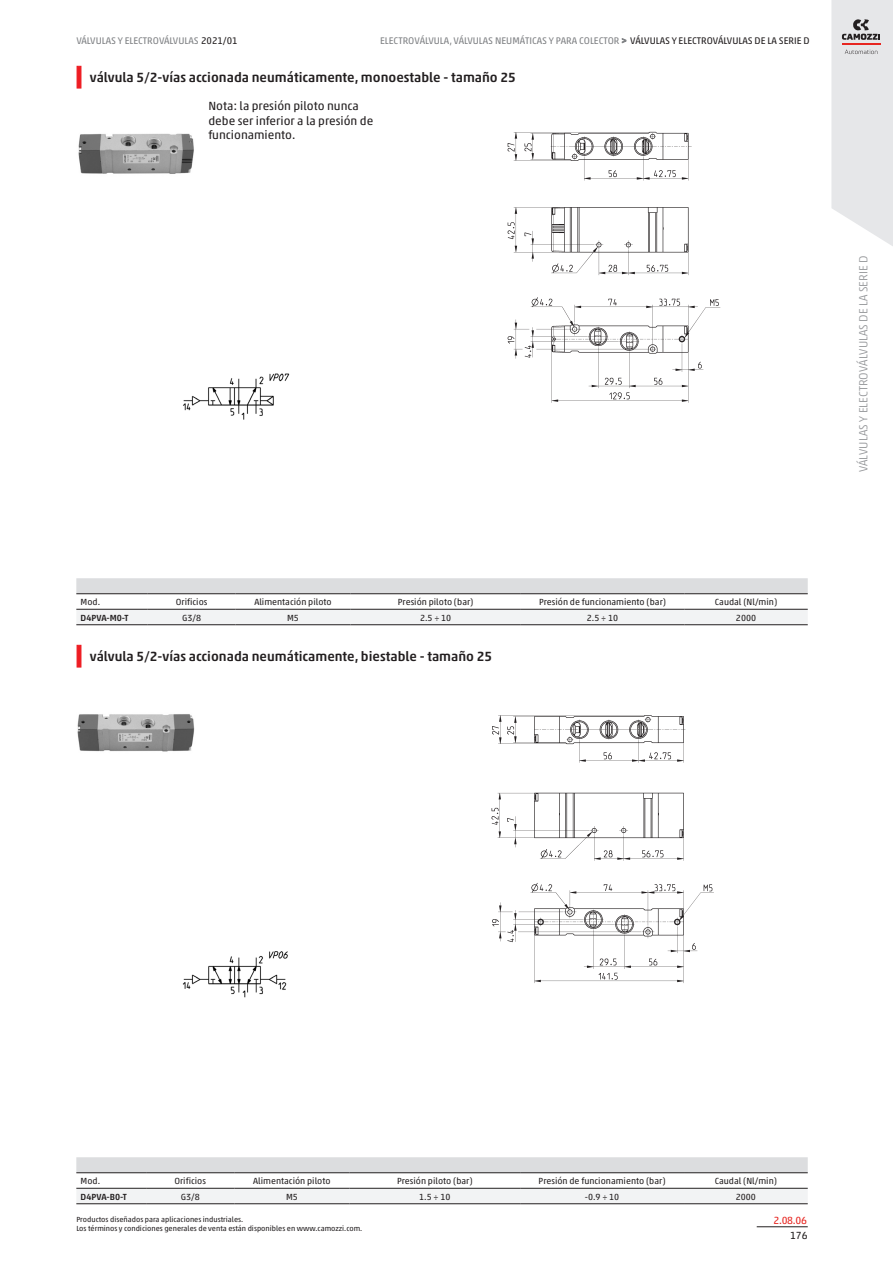
<style>
.page{position:relative;width:893px;height:1263px;background:#fff}
.page>*{position:absolute;margin:0;border:0;box-sizing:border-box;transform-origin:0 0}
.blockTitle_value{font:500 13.5px "Akko W1 G";color:#231f20}
.normal_value{font:12px/14.4px "Akko W1 G";color:#231f20}
.t1{font:300 12px "Akko W1 G";color:#939598}
.secR{font:10.5px "Akko W1 G";color:#e72621}
.sec4R{font:10.5px "Akko W1 G";color:#231f20}
.headTitleR{font:9.75px "Akko W1 G";color:#808285}
.footTitleR{font:9.75px "Akko W1 G";color:#808285}
.models_header{font:9px "Akko W1 G";color:#231f20}
.models_cell{font:9px "Akko W1 G";color:#231f20}
.models_row_header{font:500 9px "Akko W1 G";color:#231f20}
.models_model{font:9px "Akko W1 G";color:#231f20}
.footNotesR{font:7.5px "Akko W1 G";color:#231f20}
.s1{color:#231f20}
.s2{font-size:9px}
</style>
<div class="page">
<hr style="left:757px;top:1226px;width:51px;height:1px;background:#231f20">
<svg style="left:831px;top:0;width:62px;height:246px;background:#e4e4e6"></svg>
<hr style="left:77px;top:66px;width:4px;height:22px;background:#ee1d23">
<div style="left:76px;top:578px;width:732px;height:15px;background:#dcdddf"></div>
<div style="left:77px;top:610px;width:730px;height:14px;background:#f2f3f4"></div>
<hr style="left:76px;top:624px;width:72px;height:1px;background:#231f20">
<hr style="left:148px;top:624px;width:88px;height:1px;background:#231f20">
<hr style="left:236px;top:624px;width:115px;height:1px;background:#231f20">
<hr style="left:351px;top:624px;width:170px;height:1px;background:#231f20">
<hr style="left:521px;top:624px;width:163px;height:1px;background:#231f20">
<hr style="left:684px;top:624px;width:124px;height:1px;background:#231f20">
<hr style="left:76px;top:593px;width:72px;height:1px;background:#231f20">
<hr style="left:76px;top:609px;width:72px;height:1px;background:#231f20">
<hr style="left:148px;top:593px;width:88px;height:1px;background:#231f20">
<hr style="left:148px;top:609px;width:88px;height:1px;background:#231f20">
<hr style="left:236px;top:593px;width:115px;height:1px;background:#231f20">
<hr style="left:236px;top:609px;width:115px;height:1px;background:#231f20">
<hr style="left:351px;top:593px;width:170px;height:1px;background:#231f20">
<hr style="left:351px;top:609px;width:170px;height:1px;background:#231f20">
<hr style="left:521px;top:593px;width:163px;height:1px;background:#231f20">
<hr style="left:521px;top:609px;width:163px;height:1px;background:#231f20">
<hr style="left:684px;top:593px;width:124px;height:1px;background:#231f20">
<hr style="left:684px;top:609px;width:124px;height:1px;background:#231f20">
<img style="left:507px;top:131px;width:214px;height:272px">
<img style="left:183px;top:373px;width:107px;height:47px">
<img style="left:78px;top:133px;width:116px;height:41px">
<hr style="left:77px;top:645px;width:4px;height:22px;background:#ee1d23">
<div style="left:76px;top:1157px;width:732px;height:15px;background:#dcdddf"></div>
<div style="left:77px;top:1189px;width:730px;height:14px;background:#f2f3f4"></div>
<hr style="left:76px;top:1203px;width:70px;height:1px;background:#231f20">
<hr style="left:146px;top:1203px;width:88px;height:1px;background:#231f20">
<hr style="left:234px;top:1203px;width:116px;height:1px;background:#231f20">
<hr style="left:350px;top:1203px;width:170px;height:1px;background:#231f20">
<hr style="left:520px;top:1203px;width:164px;height:1px;background:#231f20">
<hr style="left:684px;top:1203px;width:124px;height:1px;background:#231f20">
<hr style="left:76px;top:1172px;width:70px;height:1px;background:#231f20">
<hr style="left:76px;top:1188px;width:70px;height:1px;background:#231f20">
<hr style="left:146px;top:1172px;width:88px;height:1px;background:#231f20">
<hr style="left:146px;top:1188px;width:88px;height:1px;background:#231f20">
<hr style="left:234px;top:1172px;width:116px;height:1px;background:#231f20">
<hr style="left:234px;top:1188px;width:116px;height:1px;background:#231f20">
<hr style="left:350px;top:1172px;width:170px;height:1px;background:#231f20">
<hr style="left:350px;top:1188px;width:170px;height:1px;background:#231f20">
<hr style="left:520px;top:1172px;width:164px;height:1px;background:#231f20">
<hr style="left:520px;top:1188px;width:164px;height:1px;background:#231f20">
<hr style="left:684px;top:1172px;width:124px;height:1px;background:#231f20">
<hr style="left:684px;top:1188px;width:124px;height:1px;background:#231f20">
<img style="left:491px;top:715px;width:223px;height:268px">
<img style="left:182px;top:951px;width:106px;height:47px">
<img style="left:77px;top:714px;width:118px;height:38px">
<p class="footTitleR" style="left:76px;top:33px;width:163px">VÁLVULAS Y ELECTROVÁLVULAS <span class="s1">2021/01</span></p>
<p class="headTitleR" style="left:380px;top:33px;width:431px">ELECTROVÁLVULA, VÁLVULAS NEUMÁTICAS Y PARA COLECTOR <span class="s2">&gt;</span> <span class="s1">VÁLVULAS Y ELECTROVÁLVULAS DE LA SERIE D</span></p>
<p class="blockTitle_value" style="left:90px;top:68px;width:427px">válvula 5/2-vías accionada neumáticamente, monoestable - tamaño 25</p>
<p class="normal_value" style="left:208px;top:98px;width:166px">Nota: la presión piloto nunca debe ser inferior a la presión de funcionamiento.</p>
<p class="t1" style="left:855px;top:472px;width:219px;rotate:-90deg">VÁLVULAS Y ELECTROVÁLVULAS DE LA SERIE D</p>
<p class="models_model" style="left:81px;top:595px;width:21px">Mod.</p>
<p class="models_header" style="left:176px;top:595px;width:33px">Orificios</p>
<p class="models_header" style="left:254px;top:595px;width:79px">Alimentación piloto</p>
<p class="models_header" style="left:398px;top:595px;width:77px">Presión piloto (bar)</p>
<p class="models_header" style="left:539px;top:595px;width:129px">Presión de funcionamiento (bar)</p>
<p class="models_header" style="left:715px;top:595px;width:64px">Caudal (Nl/min)</p>
<p class="models_row_header" style="left:81px;top:611px;width:50px">D4PVA-M0-T</p>
<p class="models_cell" style="left:182px;top:611px;width:20px">G3/8</p>
<p class="models_cell" style="left:287px;top:611px;width:13px">M5</p>
<p class="models_cell" style="left:420px;top:611px;width:33px">2.5 ÷ 10</p>
<p class="models_cell" style="left:587px;top:611px;width:33px">2.5 ÷ 10</p>
<p class="models_cell" style="left:736px;top:611px;width:22px">2000</p>
<p class="blockTitle_value" style="left:90px;top:647px;width:404px">válvula 5/2-vías accionada neumáticamente, biestable - tamaño 25</p>
<p class="models_model" style="left:81px;top:1174px;width:21px">Mod.</p>
<p class="models_header" style="left:174px;top:1174px;width:33px">Orificios</p>
<p class="models_header" style="left:253px;top:1174px;width:79px">Alimentación piloto</p>
<p class="models_header" style="left:397px;top:1174px;width:77px">Presión piloto (bar)</p>
<p class="models_header" style="left:539px;top:1174px;width:129px">Presión de funcionamiento (bar)</p>
<p class="models_header" style="left:715px;top:1174px;width:64px">Caudal (Nl/min)</p>
<p class="models_row_header" style="left:81px;top:1190px;width:48px">D4PVA-B0-T</p>
<p class="models_cell" style="left:181px;top:1190px;width:20px">G3/8</p>
<p class="models_cell" style="left:286px;top:1190px;width:13px">M5</p>
<p class="models_cell" style="left:419px;top:1190px;width:33px">1.5 ÷ 10</p>
<p class="models_cell" style="left:585px;top:1190px;width:36px">-0.9 ÷ 10</p>
<p class="models_cell" style="left:736px;top:1190px;width:22px">2000</p>
<p class="footNotesR" style="left:76px;top:1214px;width:168px">Productos diseñados para aplicaciones industriales.</p>
<p class="footNotesR" style="left:76px;top:1223px;width:287px">Los términos y condiciones generales de venta están disponibles en www.camozzi.com.</p>
<p class="secR" style="left:773px;top:1212px;width:35px">2.08.06</p>
<p class="sec4R" style="left:790px;top:1228px;width:19px">176</p>
</div>
